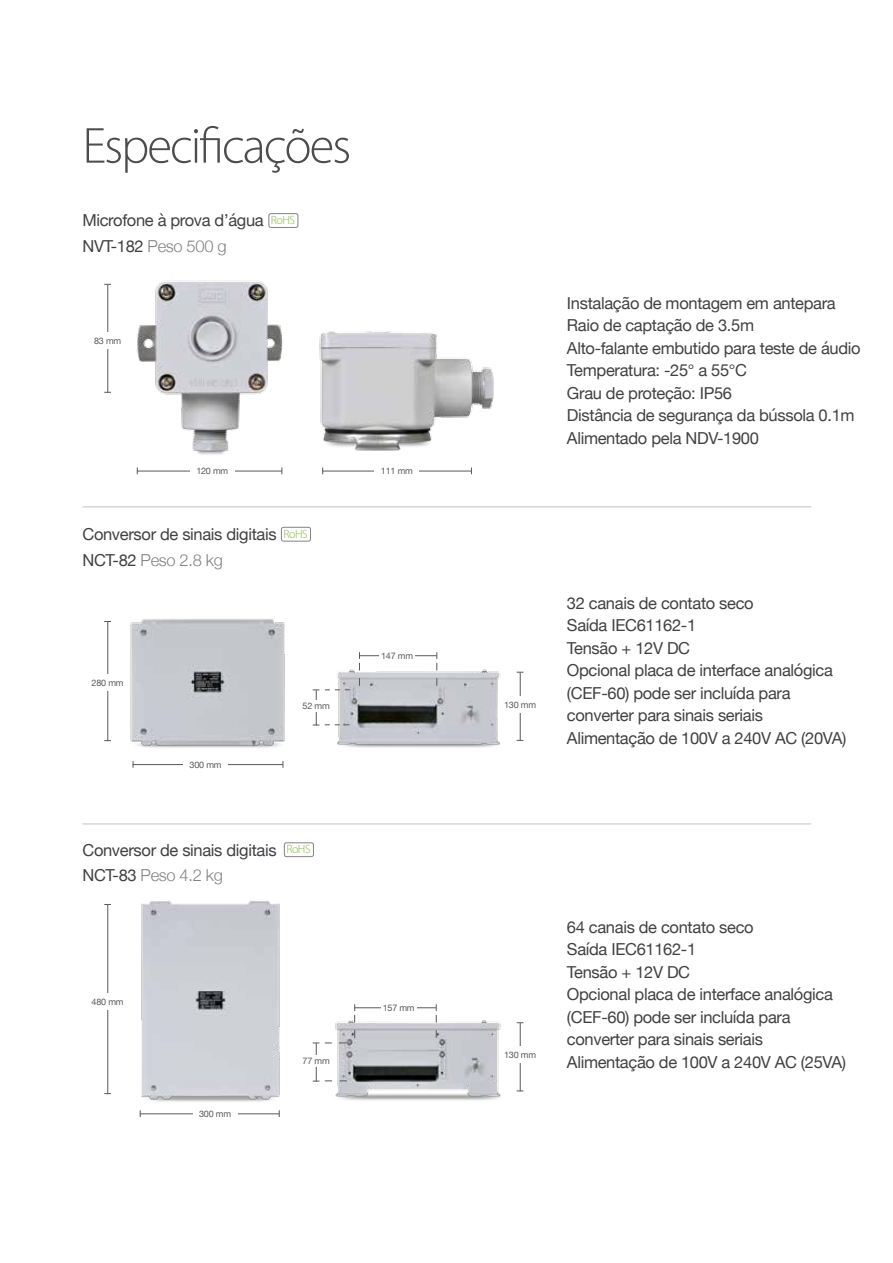
<style>
.page{position:relative;width:893px;height:1263px;background:#fff}
.page>*{position:absolute;margin:0;border:0;box-sizing:border-box;transform-origin:0 0}
.t1{font:300 51px "Myriad Pro";letter-spacing:-.04em;color:#4d4d4f}
.t2{font:16.5px/22.5px "Helvetica Neue";letter-spacing:-.02em;color:#414042}
.t3{font:300 12px "Myriad Pro";letter-spacing:-.04em;color:#85b741}
.t4{font:9px "Helvetica Neue";letter-spacing:-.02em;color:#58595b}
.s1{font-weight:300;color:#808285}
</style>
<div class="page">
<img style="left:317px;top:1015px;width:184px;height:85px">
<img style="left:108px;top:900px;width:172px;height:217px">
<hr style="left:107px;top:904px;width:1px;height:190px;background:#58595b">
<hr style="left:520px;top:1023px;width:1px;height:68px;background:#58595b">
<div style="left:88px;top:993px;width:40px;height:16px;background:#fff"></div>
<div style="left:500px;top:1047px;width:40px;height:16px;background:#fff"></div>
<hr style="left:140px;top:1113px;width:139px;height:1px;background:#58595b">
<div style="left:193px;top:1108px;width:44px;height:12px;background:#fff"></div>
<hr style="left:316px;top:1043px;width:1px;height:38px;background:#58595b">
<hr style="left:354px;top:1007px;width:82px;height:1px;background:#58595b">
<div style="left:301px;top:1055px;width:31px;height:12px;background:#fff"></div>
<div style="left:381px;top:999px;width:35px;height:17px;background:#fff"></div>
<svg style="left:354px;top:1004px;width:1px;height:34px"></svg>
<svg style="left:325px;top:1042px;width:21px;height:1px"></svg>
<svg style="left:325px;top:1080px;width:22px;height:1px"></svg>
<svg style="left:436px;top:1004px;width:1px;height:34px"></svg>
<div style="left:284px;top:843px;width:30px;height:14px;border:1px solid #808285;border-radius:2px"></div>
<hr style="left:82px;top:506px;width:729px;height:1px;background:#d5d7d8">
<hr style="left:82px;top:823px;width:729px;height:2px;background:#d5d7d8">
<img style="left:110px;top:618px;width:175px;height:130px">
<hr style="left:107px;top:622px;width:1px;height:119px;background:#58595b">
<hr style="left:520px;top:672px;width:1px;height:69px;background:#58595b">
<div style="left:88px;top:674px;width:40px;height:17px;background:#fff"></div>
<div style="left:500px;top:696px;width:40px;height:16px;background:#fff"></div>
<hr style="left:133px;top:764px;width:150px;height:1px;background:#58595b">
<div style="left:183px;top:759px;width:45px;height:12px;background:#fff"></div>
<img style="left:318px;top:652px;width:183px;height:96px">
<hr style="left:316px;top:690px;width:1px;height:35px;background:#58595b">
<hr style="left:359px;top:655px;width:78px;height:1px;background:#58595b">
<div style="left:301px;top:701px;width:31px;height:11px;background:#fff"></div>
<div style="left:379px;top:647px;width:36px;height:17px;background:#fff"></div>
<svg style="left:359px;top:652px;width:1px;height:34px"></svg>
<svg style="left:325px;top:689px;width:25px;height:1px"></svg>
<svg style="left:325px;top:724px;width:25px;height:1px"></svg>
<svg style="left:436px;top:652px;width:1px;height:34px"></svg>
<div style="left:281px;top:527px;width:30px;height:14px;border:1px solid #808285;border-radius:2px"></div>
<img style="left:273px;top:331px;width:221px;height:144px">
<img style="left:136px;top:280px;width:173px;height:188px">
<hr style="left:107px;top:284px;width:1px;height:109px;background:#58595b">
<div style="left:88px;top:332px;width:40px;height:16px;background:#fff"></div>
<hr style="left:137px;top:471px;width:145px;height:1px;background:#58595b">
<hr style="left:322px;top:471px;width:149px;height:1px;background:#58595b">
<div style="left:190px;top:466px;width:45px;height:11px;background:#fff"></div>
<div style="left:375px;top:466px;width:44px;height:11px;background:#fff"></div>
<div style="left:269px;top:213px;width:29px;height:15px;border:1px solid #808285;border-radius:2px"></div>
<h1 class="t1" style="left:82px;top:115px;width:270px">Especificações</h1>
<p class="t2" style="left:82px;top:209px;width:183px;line-height:25.5px">Microfone à prova d’água<br>NVT-182 <span class="s1">Peso 500 g</span></p>
<p class="t3" style="left:271px;top:213px;width:26px">RoHS</p>
<p class="t4" style="left:94px;top:334px;width:29px">83 mm</p>
<p class="t4" style="left:196px;top:464px;width:33px">120 mm</p>
<p class="t4" style="left:381px;top:464px;width:33px">111 mm</p>
<p class="t2" style="left:82px;top:522px;width:196px;line-height:25.5px">Conversor de sinais digitais<br>NCT-82 <span class="s1">Peso 2.8 kg</span></p>
<p class="t3" style="left:283px;top:526px;width:26px">RoHS</p>
<p class="t4" style="left:92px;top:676px;width:33px">280 mm</p>
<p class="t4" style="left:190px;top:758px;width:33px">300 mm</p>
<p class="t4" style="left:303px;top:699px;width:29px">52 mm</p>
<p class="t2" style="left:82px;top:838px;width:196px;line-height:25.5px">Conversor de sinais digitais<br>NCT-83 <span class="s1">Peso 4.2 kg</span></p>
<p class="t3" style="left:286px;top:842px;width:26px">RoHS</p>
<p class="t4" style="left:92px;top:995px;width:33px">480 mm</p>
<p class="t4" style="left:199px;top:1107px;width:33px">300 mm</p>
<p class="t4" style="left:303px;top:1054px;width:29px">77 mm</p>
<p class="t4" style="left:381px;top:649px;width:33px">147 mm</p>
<p class="t4" style="left:383px;top:1001px;width:33px">157 mm</p>
<p class="t2" style="left:567px;top:293px;width:295px">Instalação de montagem em antepara<br>Raio de captação de 3.5m<br>Alto-falante embutido para teste de áudio<br>Temperatura: -25° a 55°C<br>Grau de proteção: IP56<br>Distância de segurança da bússola 0.1m<br>Alimentado pela NDV-1900</p>
<p class="t4" style="left:504px;top:698px;width:33px">130 mm</p>
<p class="t2" style="left:567px;top:592px;width:281px">32 canais de contato seco<br>Saída IEC61162-1<br>Tensão + 12V DC<br>Opcional placa de interface analógica (CEF-60) pode ser incluída para converter para sinais seriais<br>Alimentação de 100V a 240V AC (20VA)</p>
<p class="t4" style="left:504px;top:1048px;width:33px">130 mm</p>
<p class="t2" style="left:567px;top:916px;width:281px">64 canais de contato seco<br>Saída IEC61162-1<br>Tensão + 12V DC<br>Opcional placa de interface analógica (CEF-60) pode ser incluída para converter para sinais seriais<br>Alimentação de 100V a 240V AC (25VA)</p>
</div>
